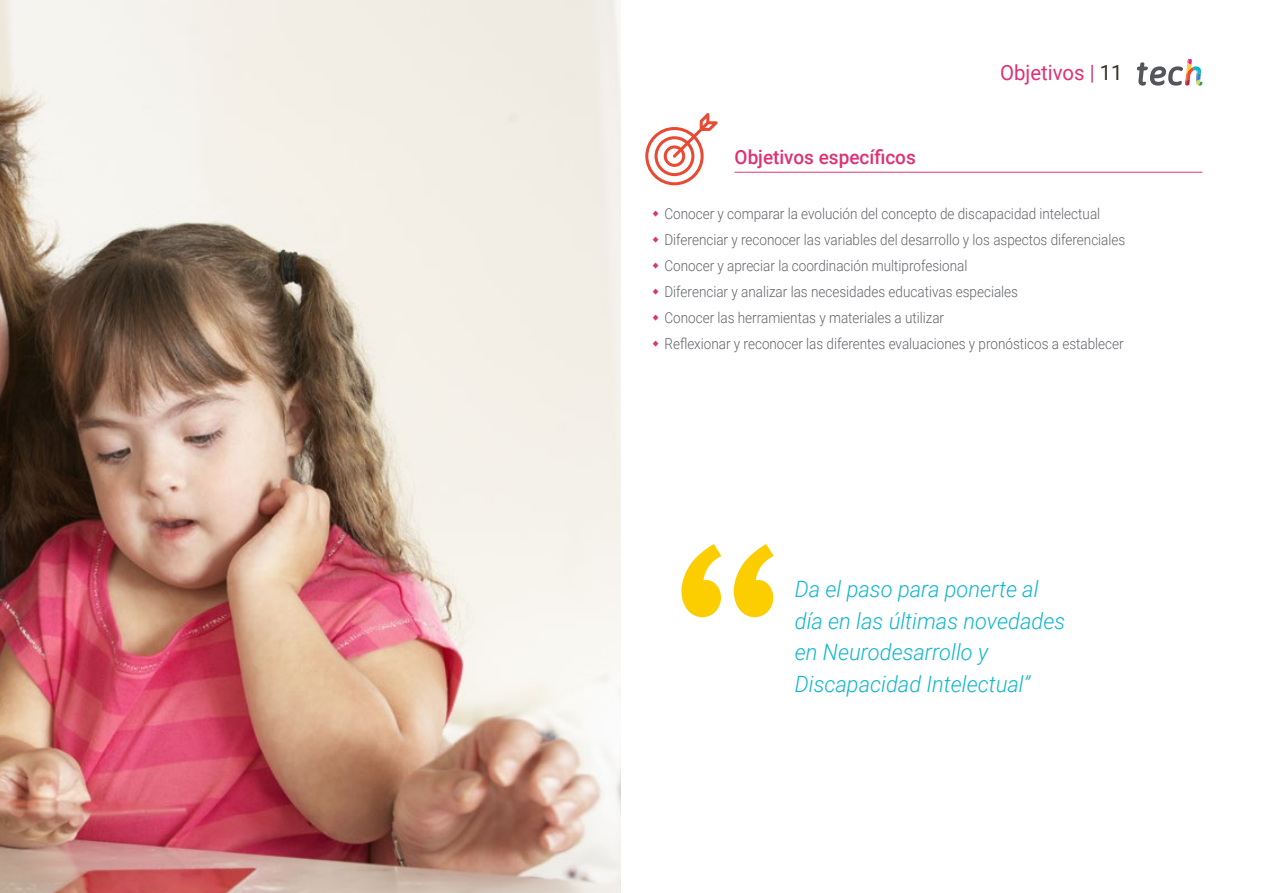
<style>
.page{position:relative;width:1263px;height:893px;background:#fff}
.page>*{position:absolute;margin:0;border:0;box-sizing:border-box;transform-origin:0 0}
.t1{font:italic 300 22.5px/31.5px "Roboto";color:#0fb6cf}
.t2{font:21px "Roboto";color:#df3174}
.t3{font:500 19.5px "Roboto";color:#df3174}
.t4{font:300 15px/26px "Roboto";color:#61646a;scale:.9 1}
.s1{color:#312e20}
</style>
<div class="page">
<hr style="left:735px;top:172px;width:467px;height:1px;background:#df3174">
<svg style="left:645px;top:113px;width:73px;height:72px"></svg>
<img style="left:0;top:0;width:621px;height:893px">
<svg style="left:681px;top:544px;width:93px;height:73px"></svg>
<svg style="left:1137px;top:59px;width:65px;height:27px"></svg>
<h3 class="t3" style="left:735px;top:143px;width:183px">Objetivos específicos</h3>
<h2 class="t2" style="left:1000px;top:57px;width:124px">Objetivos | <span class="s1">11</span></h2>
<p class="t4" style="left:664px;top:200px;width:514px">Conocer y comparar la evolución del concepto de discapacidad intelectual Diferenciar y reconocer las variables del desarrollo y los aspectos diferenciales Conocer y apreciar la coordinación multiprofesional<br>Diferenciar y analizar las necesidades educativas especiales<br>Conocer las herramientas y materiales a utilizar<br>Reflexionar y reconocer las diferentes evaluaciones y pronósticos a establecer</p>
<h1 class="t1" style="left:795px;top:573px;width:272px">Da el paso para ponerte al día en las últimas novedades en Neurodesarrollo y<br>Discapacidad Intelectual”</h1>
</div>
